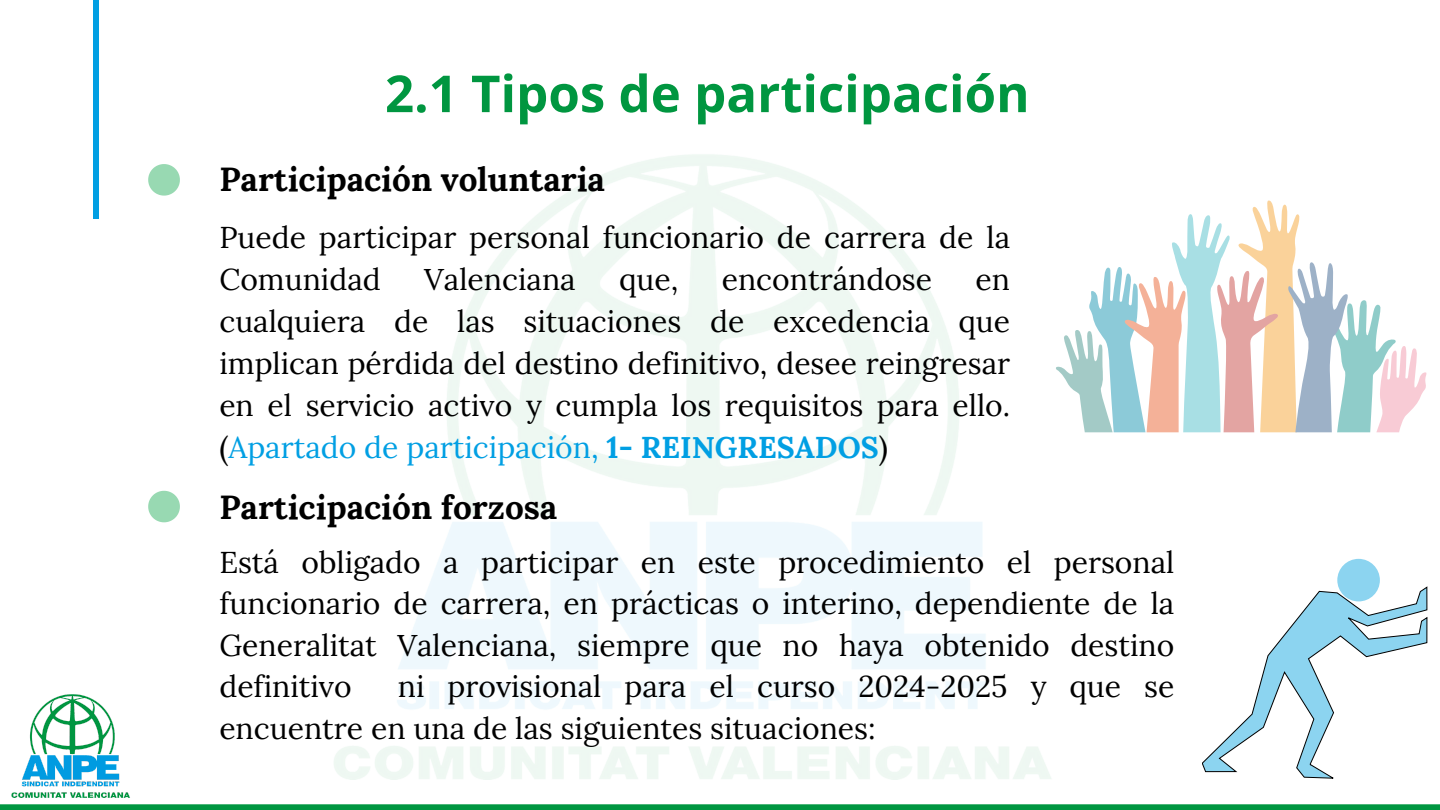
<style>
.page{position:relative;width:1440px;height:810px;background:#fff}
.page>*{position:absolute;margin:0;border:0;box-sizing:border-box;transform-origin:0 0}
.t1{font:700 51px "Open Sans";color:#009640}
.t2{font:700 33.3px "Lora";color:#000}
.t3{font:30px/42px "Lora";color:#000}
.s1{color:#019fe3}
.s2{font-weight:700;color:#019fe3}
</style>
<div class="page">
<svg style="left:0;top:804px;width:1440px;height:6px;background:#0d9b49"></svg>
<div style="left:93px;top:0;width:6px;height:219px;background:#019fe3"></div>
<svg style="left:148px;top:164px;width:32px;height:32px"></svg>
<svg style="left:1055px;top:200px;width:372px;height:232px"></svg>
<svg style="left:148px;top:491px;width:32px;height:31px"></svg>
<svg style="left:1202px;top:587px;width:225px;height:192px"></svg>
<div style="left:1337px;top:559px;width:43px;height:42px;background:#8cd4f0;border-radius:50%"></div>
<img style="left:11px;top:694px;width:119px;height:104px">
<h1 class="t1" style="left:385px;top:58px;width:646px">2.1 Tipos de participación</h1>
<h1 class="t2" style="left:219px;top:158px;width:387px">Participación voluntaria</h1>
<p class="t3" style="left:219px;top:216px;width:792px">Puede participar personal funcionario de carrera de la<br>Comunidad</p>
<p class="t3" style="left:424px;top:258px;width:153px">Valenciana</p>
<p class="t3" style="left:619px;top:258px;width:61px">que,</p>
<p class="t3" style="left:722px;top:258px;width:212px">encontrándose</p>
<p class="t3" style="left:219px;top:258px;width:792px;text-align:justify;text-indent:756px">en cualquiera de las situaciones de excedencia que implican pérdida del destino definitivo, desee reingresar en el servicio activo y cumpla los requisitos para ello. (<span class="s1">Apartado de participación,</span> <span class="s2">1- REINGRESADOS</span>)</p>
<p class="t2" style="left:219px;top:486px;width:340px">Participación forzosa</p>
<p class="t3" style="left:219px;top:541px;width:957px;line-height:41.6px;text-align:justify">Está obligado a participar en este procedimiento el personal funcionario de carrera, en prácticas o interino, dependiente de la Generalitat Valenciana, siempre que no haya obtenido destino definitivo</p>
<p class="t3" style="left:219px;top:666px;width:957px;line-height:41.6px;text-indent:178px">ni provisional para el curso 2024-2025 y que se encuentre en una de las siguientes situaciones:</p>
</div>
